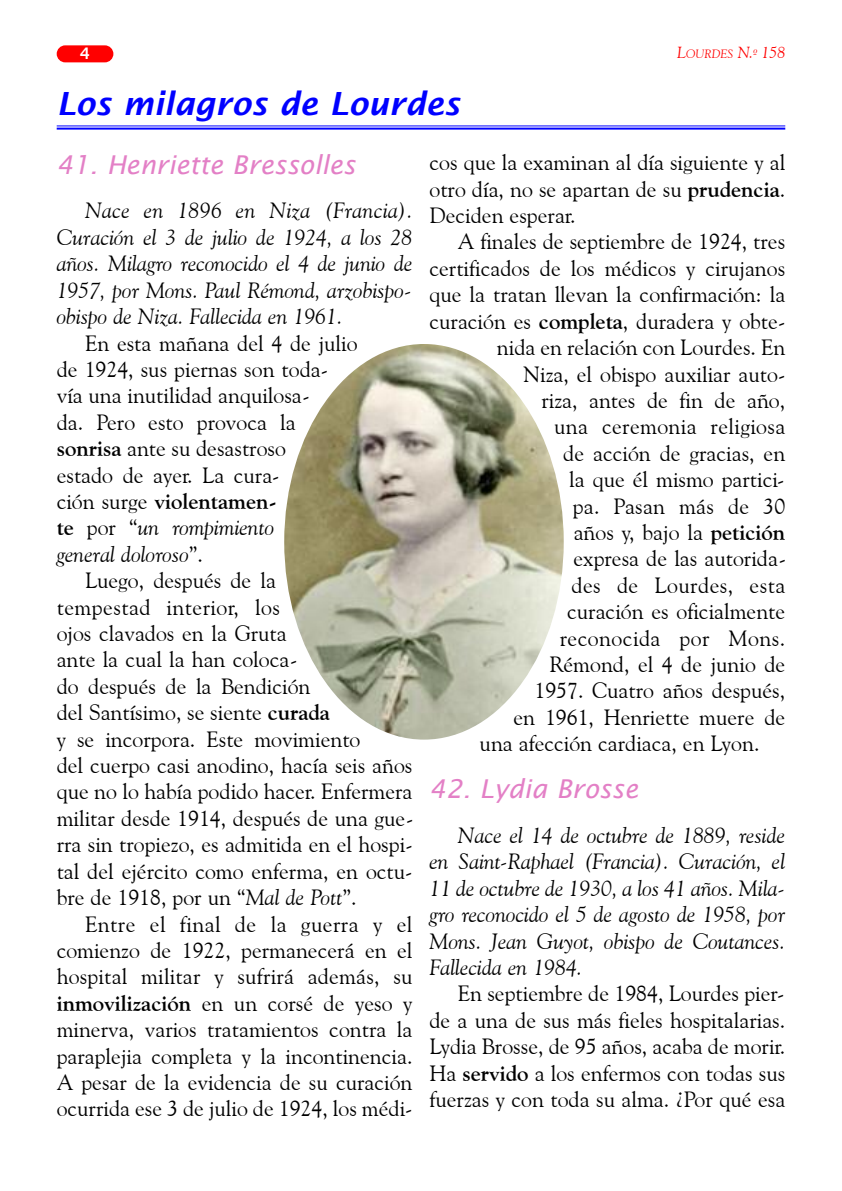
<style>
.page{position:relative;width:842px;height:1191px;background:#fff}
.page>*{position:absolute;margin:0;border:0;box-sizing:border-box;transform-origin:0 0}
.t1{font:italic 600 32px "Lucida Sans";color:#00f}
.t2{font:italic 26px "Lucida Sans";color:#e380c6}
.t3{font:22px/26.4px "Goudy Old Style BT";color:#000;text-align:justify}
.t4{font:italic 22px/26.4px "Goudy Old Style BT";color:#000;text-align:justify}
.t5{font:22px "Goudy Old Style BT";letter-spacing:.02em;color:#000}
.t6{font:700 22px "Goudy Old Style BT";color:#000}
.t7{font:600 16px "Lucida Sans";color:#fff}
.t8{font:italic 12px "Goudy Old Style BT";color:#f00}
.s1{font-size:16px}
.s2{font-weight:700}
.s3{font-weight:400}
.s4{font-weight:700;font-style:normal}
.s5{font-style:normal}
.s6{font-style:italic}
</style>
<div class="page">
<div style="left:57px;top:45px;width:56px;height:17px;background:#f00;border-radius:9px"></div>
<hr style="left:57px;top:126px;width:728px;height:1px;background:#00f">
<hr style="left:57px;top:128px;width:728px;height:2px;background:#00f">
<img style="left:284px;top:344px;width:280px;height:395px;border-radius:50%">
<p class="t7" style="left:80px;top:44px;width:12px">4</p>
<p class="t8" style="left:677px;top:46px;width:110px"><span class="s1">L</span>ourdes <span class="s1">N.</span>º <span class="s1">158</span></p>
<h1 class="t1" style="left:57px;top:84px;width:405px">Los milagros de Lourdes</h1>
<p class="t2" style="left:57px;top:148px;width:300px">41. Henriette Bressolles</p>
<p class="t4" style="left:57px;top:197px;width:357px;text-indent:28px">Nace en 1896 en Niza (Francia).<br>Curación el 3 de julio de 1924, a los 28 años. milagro reconocido el 4 de junio de 1957, por mons. Paul rémond, arzobispo&shy;obispo de Niza. Fallecida en 1961.</p>
<p class="t3" style="left:85px;top:329px;width:274px">En esta mañana del 4 de julio</p>
<p class="t3" style="left:57px;top:356px;width:273px">de 1924, sus piernas son toda-</p>
<p class="t3" style="left:57px;top:382px;width:255px">vía una inutilidad anquilosa-</p>
<p class="t3" style="left:57px;top:408px;width:240px">da. Pero esto provoca la</p>
<p class="t3" style="left:57px;top:435px;width:231px"><span class="s2">sonrisa</span> ante su desastroso</p>
<p class="t3" style="left:57px;top:461px;width:224px">estado de ayer. La cura-</p>
<p class="t6" style="left:57px;top:488px;width:221px"><span class="s3">ción surge</span> violentamen-</p>
<p class="t4" style="left:57px;top:514px;width:219px"><span class="s4">te</span> <span class="s5">por “</span>un rompimiento</p>
<p class="t4" style="left:57px;top:540px;width:148px">general doloroso<span class="s5">”.</span></p>
<p class="t3" style="left:85px;top:567px;width:192px">Luego, después de la</p>
<p class="t5" style="left:57px;top:593px;width:225px">tempestad interior, los</p>
<p class="t3" style="left:57px;top:620px;width:231px">ojos clavados en la Gruta</p>
<p class="t3" style="left:57px;top:646px;width:242px">ante la cual la han coloca-</p>
<p class="t3" style="left:57px;top:672px;width:255px">do después de la Bendición</p>
<p class="t3" style="left:57px;top:699px;width:275px">del Santísimo, se siente <span class="s2">curada</span></p>
<p class="t3" style="left:57px;top:725px;width:305px">y se incorpora. Este movimiento</p>
<p class="t3" style="left:57px;top:752px;width:357px">del cuerpo casi anodino, hacía seis años</p>
<p class="t3" style="left:57px;top:778px;width:357px">que no lo había podido hacer. Enfermera</p>
<p class="t3" style="left:57px;top:804px;width:358px">militar desde 1914, después de una gue-</p>
<p class="t3" style="left:57px;top:831px;width:358px">rra sin tropiezo, es admitida en el hospi-</p>
<p class="t3" style="left:57px;top:857px;width:357px">tal del ejército como enferma, en octu-</p>
<p class="t3" style="left:57px;top:884px;width:301px">bre de 1918, por un “<span class="s6">mal de Pott</span>”.</p>
<p class="t5" style="left:85px;top:910px;width:329px">Entre el final de la guerra y el</p>
<p class="t3" style="left:57px;top:936px;width:357px">comienzo de 1922, permanecerá en el</p>
<p class="t3" style="left:57px;top:963px;width:357px">hospital militar y sufrirá además, su</p>
<p class="t3" style="left:57px;top:989px;width:357px"><span class="s2">inmovilización</span> en un corsé de yeso y</p>
<p class="t3" style="left:57px;top:1016px;width:357px">minerva, varios tratamientos contra la</p>
<p class="t3" style="left:57px;top:1042px;width:357px">paraplejia completa y la incontinencia.</p>
<p class="t3" style="left:57px;top:1068px;width:357px">A pesar de la evidencia de su curación</p>
<p class="t3" style="left:57px;top:1095px;width:357px">ocurrida ese 3 de julio de 1924, los médi-</p>
<p class="t3" style="left:429px;top:149px;width:357px">cos que la examinan al día siguiente y al otro día, no se apartan de su <span class="s2">prudencia</span>.<br>Deciden esperar.</p>
<p class="t3" style="left:458px;top:228px;width:329px">A finales de septiembre de 1924, tres</p>
<p class="t3" style="left:429px;top:255px;width:357px">certificados de los médicos y cirujanos</p>
<p class="t3" style="left:429px;top:281px;width:357px">que la tratan llevan la confirmación: la</p>
<p class="t3" style="left:429px;top:307px;width:357px">curación es <span class="s2">completa</span>, duradera y obte-</p>
<p class="t3" style="left:497px;top:334px;width:290px">nida en relación con Lourdes. En</p>
<p class="t3" style="left:523px;top:360px;width:263px">Niza, el obispo auxiliar auto-</p>
<p class="t3" style="left:541px;top:387px;width:245px">riza, antes de fin de año,</p>
<p class="t3" style="left:554px;top:413px;width:233px">una ceremonia religiosa</p>
<p class="t3" style="left:563px;top:439px;width:223px">de acción de gracias, en</p>
<p class="t3" style="left:569px;top:466px;width:217px">la que él mismo partici-</p>
<p class="t3" style="left:573px;top:492px;width:214px">pa. Pasan más de 30</p>
<p class="t3" style="left:574px;top:519px;width:213px">años y, bajo la <span class="s2">petición</span></p>
<p class="t3" style="left:573px;top:545px;width:214px">expresa de las autorida-</p>
<p class="t5" style="left:571px;top:571px;width:215px">des de Lourdes, esta</p>
<p class="t3" style="left:567px;top:598px;width:220px">curación es oficialmente</p>
<p class="t5" style="left:560px;top:624px;width:227px">reconocida por Mons.</p>
<p class="t3" style="left:549px;top:651px;width:237px">Rémond, el 4 de junio de</p>
<p class="t3" style="left:534px;top:677px;width:252px">1957. Cuatro años después,</p>
<p class="t3" style="left:513px;top:703px;width:273px">en 1961, Henriette muere de</p>
<p class="t3" style="left:480px;top:730px;width:281px">una afección cardiaca, en Lyon.</p>
<p class="t2" style="left:429px;top:773px;width:210px">42. Lydia Brosse</p>
<p class="t4" style="left:429px;top:821px;width:357px;text-indent:28px">Nace el 14 de octubre de 1889, reside en saint-raphael (Francia). Curación, el 11 de octubre de 1930, a los 41 años. mila&shy;gro reconocido el 5 de agosto de 1958, por mons. Jean Guyot, obispo de Coutances.<br>Fallecida en 1984.</p>
<p class="t3" style="left:429px;top:980px;width:357px;text-indent:28px">En septiembre de 1984, Lourdes pier&shy;de a una de sus más fieles hospitalarias.<br>Lydia Brosse, de 95 años, acaba de morir.<br>Ha <span class="s2">servido</span> a los enfermos con todas sus fuerzas y con toda su alma. ¿Por qué esa</p>
</div>
